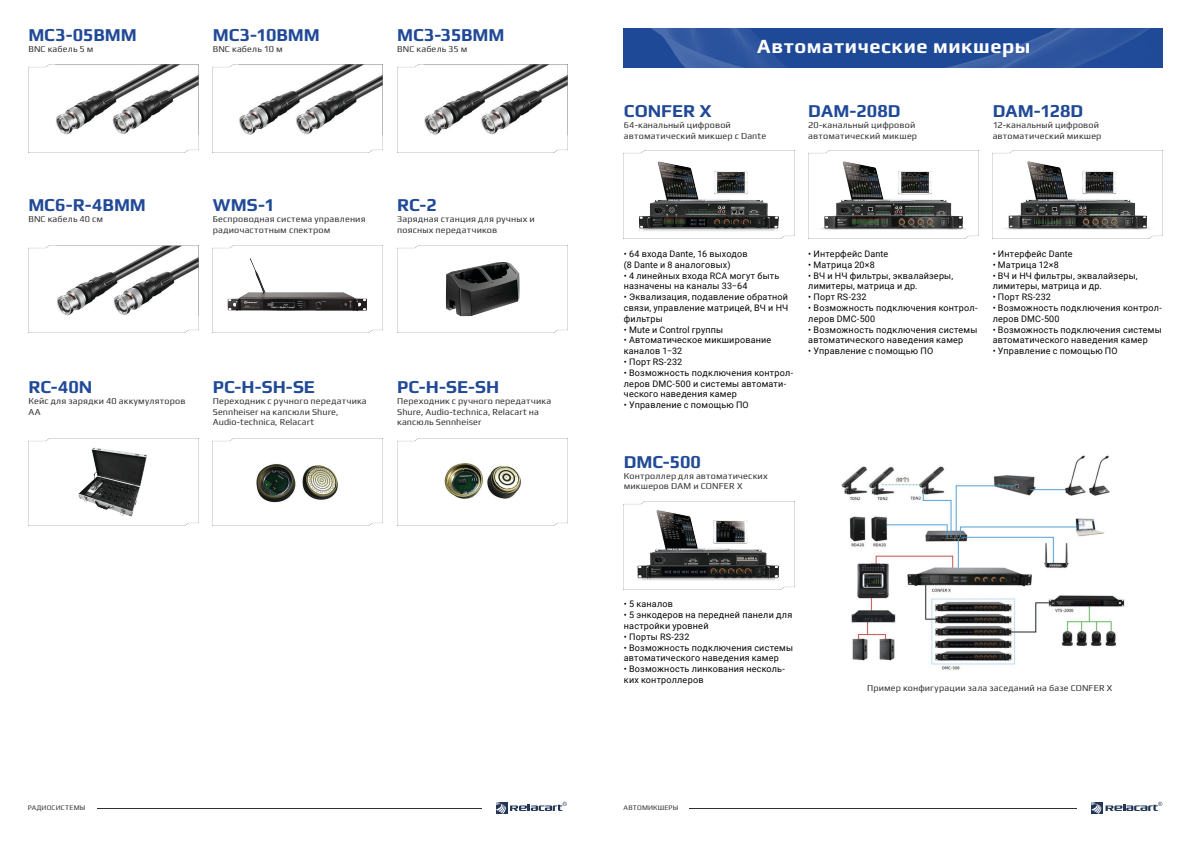
<style>
.page{position:relative;width:1191px;height:842px;background:#fff}
.page>*{position:absolute;margin:0;border:0;box-sizing:border-box;transform-origin:0 0}
.t1{font:700 20px "Play";letter-spacing:.025em;color:#fff}
.t2{font:700 18px "Play";color:#204997}
.t3{font:9px/10.8px "Roboto";letter-spacing:.02em;color:#030505}
.t4{font:9px/10.8px "Play";letter-spacing:.015em;color:#313131}
.t5{font:7px "Play";letter-spacing:.025em;color:#313131}
</style>
<div class="page">
<img style="left:28px;top:65px;width:171px;height:87px">
<img style="left:213px;top:64px;width:170px;height:88px">
<img style="left:397px;top:64px;width:170px;height:88px">
<img style="left:28px;top:245px;width:171px;height:88px">
<img style="left:213px;top:245px;width:170px;height:88px">
<img style="left:397px;top:245px;width:170px;height:88px">
<img style="left:28px;top:438px;width:171px;height:88px">
<img style="left:213px;top:438px;width:170px;height:88px">
<img style="left:397px;top:438px;width:170px;height:88px">
<hr style="left:97px;top:808px;width:384px;height:1px;background:#323031">
<svg style="left:496px;top:802px;width:71px;height:12px"></svg>
<svg style="left:1091px;top:802px;width:71px;height:12px"></svg>
<img style="left:624px;top:28px;width:538px;height:40px">
<img style="left:624px;top:151px;width:170px;height:88px">
<img style="left:808px;top:151px;width:170px;height:88px">
<img style="left:992px;top:151px;width:170px;height:88px">
<img style="left:624px;top:501px;width:170px;height:88px">
<img style="left:841px;top:455px;width:284px;height:215px">
<hr style="left:689px;top:808px;width:388px;height:1px;background:#323031">
<h2 class="t2" style="left:28px;top:22px;width:110px">MC3-05BMM</h2>
<p class="t4" style="left:28px;top:43px;width:67px">BNC кабель 5 м</p>
<h2 class="t2" style="left:213px;top:22px;width:108px">MC3-10BMM</h2>
<p class="t4" style="left:213px;top:43px;width:71px">BNC кабель 10 м</p>
<h2 class="t2" style="left:397px;top:22px;width:109px">MC3-35BMM</h2>
<p class="t4" style="left:397px;top:43px;width:72px">BNC кабель 35 м</p>
<h1 class="t1" style="left:757px;top:32px;width:275px">Автоматические микшеры</h1>
<h2 class="t2" style="left:624px;top:98px;width:89px">CONFER X</h2>
<h2 class="t2" style="left:808px;top:98px;width:94px">DAM-208D</h2>
<h2 class="t2" style="left:992px;top:98px;width:92px">DAM-128D</h2>
<p class="t4" style="left:624px;top:119px;width:144px">64-канальный цифровой автоматический микшер с Dante</p>
<p class="t4" style="left:808px;top:119px;width:110px">20-канальный цифровой автоматический микшер</p>
<p class="t4" style="left:992px;top:119px;width:110px">12-канальный цифровой автоматический микшер</p>
<h2 class="t2" style="left:28px;top:192px;width:119px">MC6-R-4BMM</h2>
<h2 class="t2" style="left:213px;top:192px;width:64px">WMS-1</h2>
<h2 class="t2" style="left:397px;top:192px;width:41px">RC-2</h2>
<p class="t4" style="left:28px;top:213px;width:76px">BNC кабель 40 см</p>
<p class="t4" style="left:213px;top:213px;width:154px">Беспроводная система управления радиочастотным спектром</p>
<p class="t4" style="left:397px;top:213px;width:139px">Зарядная станция для ручных и поясных передатчиков</p>
<h2 class="t2" style="left:28px;top:374px;width:66px">RC-40N</h2>
<p class="t4" style="left:28px;top:395px;width:159px">Кейс для зарядки 40 аккумуляторов<br>АА</p>
<h2 class="t2" style="left:213px;top:374px;width:104px">PC-H-SH-SE</h2>
<p class="t4" style="left:213px;top:395px;width:155px">Переходник с ручного передатчика<br>Sennheiser на капсюли Shure,<br>Audio-technica, Relacart</p>
<h2 class="t2" style="left:397px;top:374px;width:103px">PC-H-SE-SH</h2>
<p class="t4" style="left:397px;top:395px;width:155px">Переходник с ручного передатчика<br>Shure, Audio-technica, Relacart на капсюль Sennheiser</p>
<p class="t3" style="left:624px;top:248px;width:125px">• 64 входа Dante, 16 выходов (8 Dante и 8 аналоговых)</p>
<p class="t3" style="left:624px;top:270px;width:157px">• 4 линейных входа RCA могут быть назначены на каналы 33−64</p>
<p class="t3" style="left:624px;top:291px;width:166px;text-align:justify">• Эквализация, подавление обратной связи, управление матрицей, ВЧ и НЧ фильтры</p>
<p class="t3" style="left:624px;top:324px;width:101px">• Mute и Control группы</p>
<p class="t3" style="left:624px;top:334px;width:149px">• Автоматическое микширование каналов 1−32</p>
<p class="t3" style="left:624px;top:356px;width:60px">• Порт RS-232</p>
<p class="t3" style="left:624px;top:367px;width:171px">• Возможность подключения контрол&shy;леров DMC-500 и системы автомати&shy;ческого наведения камер</p>
<p class="t3" style="left:624px;top:399px;width:126px">• Управление с помощью ПО</p>
<p class="t3" style="left:808px;top:248px;width:81px">• Интерфейс Dante</p>
<p class="t3" style="left:808px;top:259px;width:68px">• Матрица 20×8</p>
<p class="t3" style="left:808px;top:270px;width:146px">• ВЧ и НЧ фильтры, эквалайзеры, лимитеры, матрица и др.</p>
<p class="t3" style="left:808px;top:291px;width:60px">• Порт RS-232</p>
<p class="t3" style="left:808px;top:302px;width:171px">• Возможность подключения контрол&shy;леров DMC-500</p>
<p class="t3" style="left:808px;top:324px;width:171px">• Возможность подключения системы автоматического наведения камер</p>
<p class="t3" style="left:808px;top:345px;width:126px">• Управление с помощью ПО</p>
<p class="t3" style="left:992px;top:248px;width:81px">• Интерфейс Dante</p>
<p class="t3" style="left:992px;top:259px;width:68px">• Матрица 12×8</p>
<p class="t3" style="left:992px;top:270px;width:146px">• ВЧ и НЧ фильтры, эквалайзеры, лимитеры, матрица и др.</p>
<p class="t3" style="left:992px;top:291px;width:60px">• Порт RS-232</p>
<p class="t3" style="left:992px;top:302px;width:171px">• Возможность подключения контрол&shy;леров DMC-500</p>
<p class="t3" style="left:992px;top:324px;width:171px">• Возможность подключения системы автоматического наведения камер</p>
<p class="t3" style="left:992px;top:345px;width:126px">• Управление с помощью ПО</p>
<h2 class="t2" style="left:624px;top:449px;width:79px">DMC-500</h2>
<p class="t4" style="left:624px;top:469px;width:145px">Контроллер для автоматических микшеров DAM и CONFER X</p>
<p class="t3" style="left:624px;top:598px;width:51px">• 5 каналов</p>
<p class="t3" style="left:624px;top:609px;width:170px">• 5 энкодеров на передней панели для настройки уровней</p>
<p class="t3" style="left:624px;top:631px;width:67px">• Порты RS-232</p>
<p class="t3" style="left:624px;top:642px;width:171px">• Возможность подключения системы автоматического наведения камер</p>
<p class="t3" style="left:624px;top:663px;width:162px">• Возможность линкования несколь&shy;ких контроллеров</p>
<p class="t4" style="left:867px;top:682px;width:247px">Пример конфигурации зала заседаний на базе CONFER X</p>
<p class="t5" style="left:28px;top:803px;width:59px">РАДИОСИСТЕМЫ</p>
<p class="t5" style="left:623px;top:803px;width:56px">АВТОМИКШЕРЫ</p>
</div>
